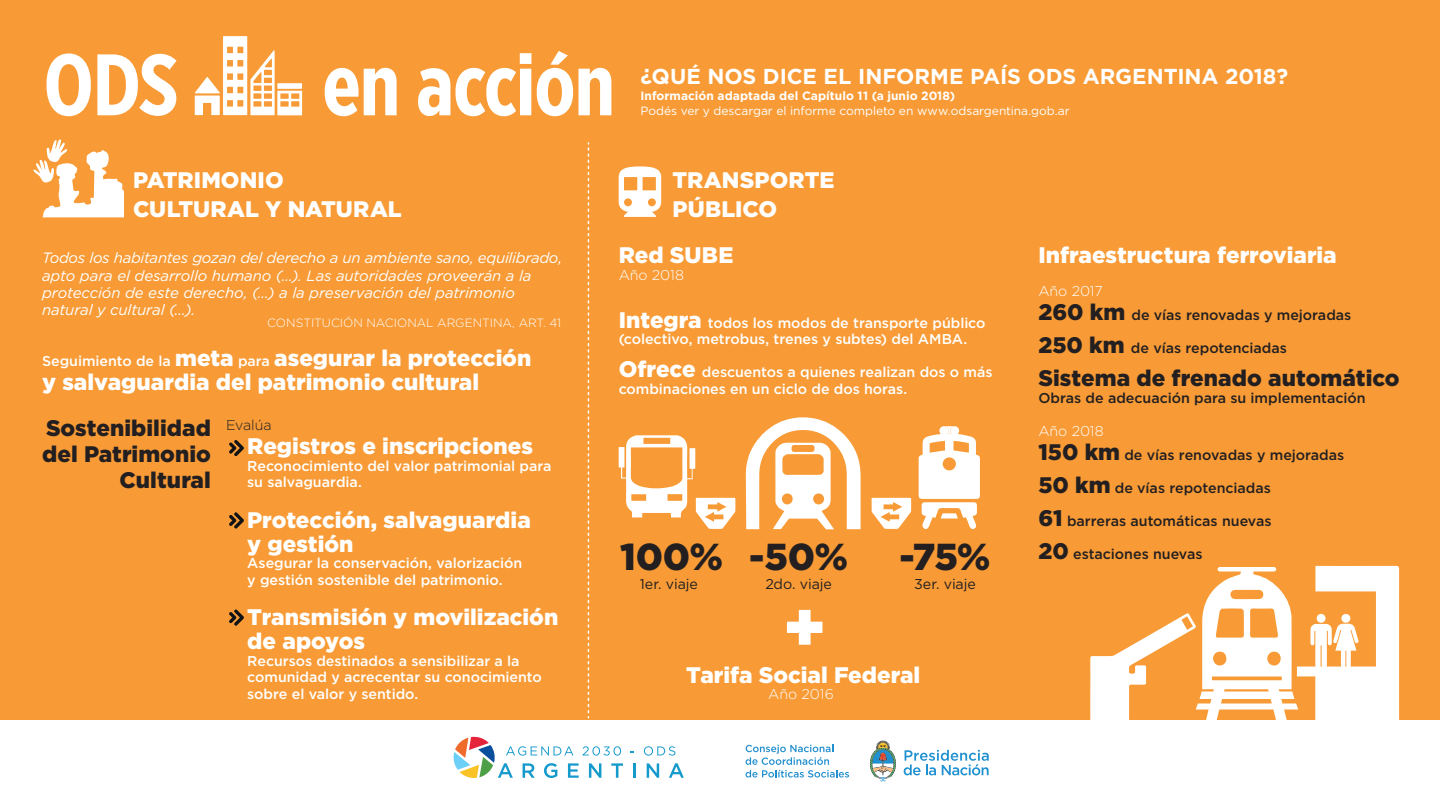
<style>
.page{position:relative;width:1440px;height:810px;background:#fff}
.page>*{position:absolute;margin:0;border:0;box-sizing:border-box;transform-origin:0 0}
.t1{font:700 87px "Gotham X Narrow";letter-spacing:-.015em;color:#fff}
.t2{font:900 67.5px "Gotham";color:#fff}
.t3{font:900 37.5px "Gotham";letter-spacing:-.01em;color:#231f20}
.t4{font:900 22.5px/24px "Gotham";color:#fff}
.t5{font:900 22.5px/25.9px "Gotham";letter-spacing:.005em;color:#231f20;text-align:right}
.t6{font:700 21.6px "Gotham";letter-spacing:-.005em;color:#fff}
.t7{font:italic 15px/17.2px "Gotham";letter-spacing:-.01em;color:#fff}
.t8{font:500 14.25px/16.5px "Gotham";letter-spacing:-.005em;color:#fff}
.t9{font:500 14.25px/24px "Gotham";color:#231f20}
.t10{font:14.25px "Gotham";letter-spacing:-.01em;color:#231f20}
.t11{font:300 14.25px "Gotham";letter-spacing:-.005em;color:#fff}
.t12{font:300 14.25px "Gotham";letter-spacing:-.005em;color:#231f20}
.t13{font:12px "Gotham";color:#fff}
.t14{font:700 12px "Gotham";letter-spacing:.005em;color:#fff}
.t15{font:300 12px "Gotham";letter-spacing:-.005em;color:#fff}
.s1{font-weight:500;font-size:14.25px}
.s2{font-weight:900;font-size:22.5px}
.s3{font-weight:300;color:#fff}
</style>
<div class="page">
<div style="left:0;top:0;width:1440px;height:720px;background:#f89b36"></div>
<hr style="left:633px;top:763px;width:3px;height:15px;background:#159acc">
<svg style="left:647px;top:763px;width:12px;height:15px"></svg>
<svg style="left:669px;top:763px;width:15px;height:15px"></svg>
<svg style="left:453px;top:736px;width:170px;height:42px"></svg>
<svg style="left:644px;top:746px;width:31px;height:10px"></svg>
<svg style="left:904px;top:750px;width:85px;height:25px"></svg>
<svg style="left:870px;top:740px;width:26px;height:42px"></svg>
<svg style="left:746px;top:745px;width:103px;height:33px"></svg>
<svg style="left:195px;top:36px;width:107px;height:79px"></svg>
<svg style="left:1090px;top:566px;width:309px;height:154px"></svg>
<svg style="left:619px;top:166px;width:42px;height:51px"></svg>
<svg style="left:872px;top:498px;width:39px;height:31px"></svg>
<svg style="left:746px;top:417px;width:115px;height:112px"></svg>
<svg style="left:919px;top:426px;width:61px;height:103px"></svg>
<svg style="left:619px;top:435px;width:116px;height:94px"></svg>
<svg style="left:588px;top:143px;width:1px;height:575px"></svg>
<svg style="left:33px;top:139px;width:91px;height:78px"></svg>
<svg style="left:229px;top:440px;width:15px;height:16px"></svg>
<svg style="left:229px;top:512px;width:15px;height:16px"></svg>
<svg style="left:229px;top:609px;width:15px;height:17px"></svg>
<h1 class="t1" style="left:44px;top:31px;width:136px">ODS</h1>
<h1 class="t1" style="left:322px;top:31px;width:294px">en acción</h1>
<h3 class="t4" style="left:133px;top:165px;width:270px;line-height:29.2px">PATRIMONIO<br>CULTURAL Y NATURAL</h3>
<h3 class="t6" style="left:640px;top:62px;width:649px">¿QUÉ NOS DICE EL INFORME PAÍS ODS ARGENTINA 2018?</h3>
<p class="t14" style="left:640px;top:88px;width:316px">Información adaptada del Capítulo 11 (a junio 2018)</p>
<p class="t13" style="left:640px;top:103px;width:431px">Podés ver y descargar el informe completo en www.odsargentina.gob.ar</p>
<h3 class="t4" style="left:673px;top:165px;width:163px;line-height:29.2px">TRANSPORTE<br>PÚBLICO</h3>
<p class="t7" style="left:42px;top:249px;width:522px">Todos los habitantes gozan del derecho a un ambiente sano, equilibrado, apto para el desarrollo humano (…). Las autoridades proveerán a la protección de este derecho, (…) a la preservación del patrimonio natural y cultural (…).</p>
<p class="t15" style="left:267px;top:315px;width:295px">CONSTITUCIÓN NACIONAL ARGENTINA, ART. 41</p>
<h3 class="t4" style="left:42px;top:346px;width:491px"><span class="s1">Seguimiento de la</span> meta <span class="s1">para</span> asegurar la protección y salvaguardia del patrimonio cultural</h3>
<p class="t12" style="left:226px;top:416px;width:47px">Evalúa</p>
<h3 class="t4" style="left:247px;top:434px;width:287px">Registros e inscripciones</h3>
<p class="t8" style="left:247px;top:457px;width:306px">Reconocimiento del valor patrimonial para su salvaguardia.</p>
<h3 class="t4" style="left:247px;top:507px;width:285px">Protección, salvaguardia y gestión</h3>
<p class="t8" style="left:247px;top:555px;width:276px">Asegurar la conservación, valorización y gestión sostenible del patrimonio.</p>
<h3 class="t4" style="left:247px;top:605px;width:313px">Transmisión y movilización de apoyos</h3>
<p class="t8" style="left:247px;top:652px;width:296px">Recursos destinados a sensibilizar a la comunidad y acrecentar su conocimiento sobre el valor y sentido.</p>
<h3 class="t5" style="left:42px;top:415px;width:170px">Sostenibilidad del Patrimonio<br>Cultural</h3>
<h3 class="t4" style="left:619px;top:243px;width:116px">Red SUBE</h3>
<p class="t11" style="left:619px;top:266px;width:67px">Año 2018</p>
<p class="t8" style="left:619px;top:314px;width:368px"><span class="s2">Integra</span> todos los modos de transporte público (colectivo, metrobus, trenes y subtes) del AMBA.</p>
<p class="t8" style="left:619px;top:364px;width:375px"><span class="s2">Ofrece</span> descuentos a quienes realizan dos o más combinaciones en un ciclo de dos horas.</p>
<h3 class="t3" style="left:620px;top:531px;width:229px">100% -50%</h3>
<h3 class="t3" style="left:899px;top:531px;width:93px">-75%</h3>
<p class="t10" style="left:640px;top:575px;width:60px">1er. viaje</p>
<p class="t10" style="left:765px;top:575px;width:68px">2do. viaje</p>
<p class="t10" style="left:914px;top:575px;width:63px">3er. viaje</p>
<h2 class="t2" style="left:783px;top:581px;width:45px">+</h2>
<h3 class="t4" style="left:686px;top:662px;width:236px">Tarifa Social Federal</h3>
<p class="t11" style="left:768px;top:685px;width:67px">Año 2016</p>
<h3 class="t4" style="left:1038px;top:243px;width:300px">Infraestructura ferroviaria</h3>
<p class="t9" style="left:1038px;top:279px;width:315px"><span class="s3">Año 2017<br></span><span class="s2">260 km</span> de vías renovadas y mejoradas</p>
<p class="t9" style="left:1038px;top:336px;width:250px"><span class="s2">250 km</span> de vías repotenciadas</p>
<h3 class="t5" style="left:1038px;top:365px;width:363px">Sistema de frenado automático</h3>
<p class="t9" style="left:1038px;top:386px;width:329px">Obras de adecuación para su implementación</p>
<p class="t9" style="left:1038px;top:419px;width:307px"><span class="s3">Año 2018<br></span><span class="s2">150 km</span> de vías renovadas y mejoradas</p>
<p class="t9" style="left:1038px;top:476px;width:234px"><span class="s2">50 km</span> de vías repotenciadas</p>
<p class="t9" style="left:1038px;top:509px;width:235px"><span class="s2">61</span> barreras automáticas nuevas</p>
<p class="t9" style="left:1038px;top:542px;width:166px"><span class="s2">20</span> estaciones nuevas</p>
</div>
